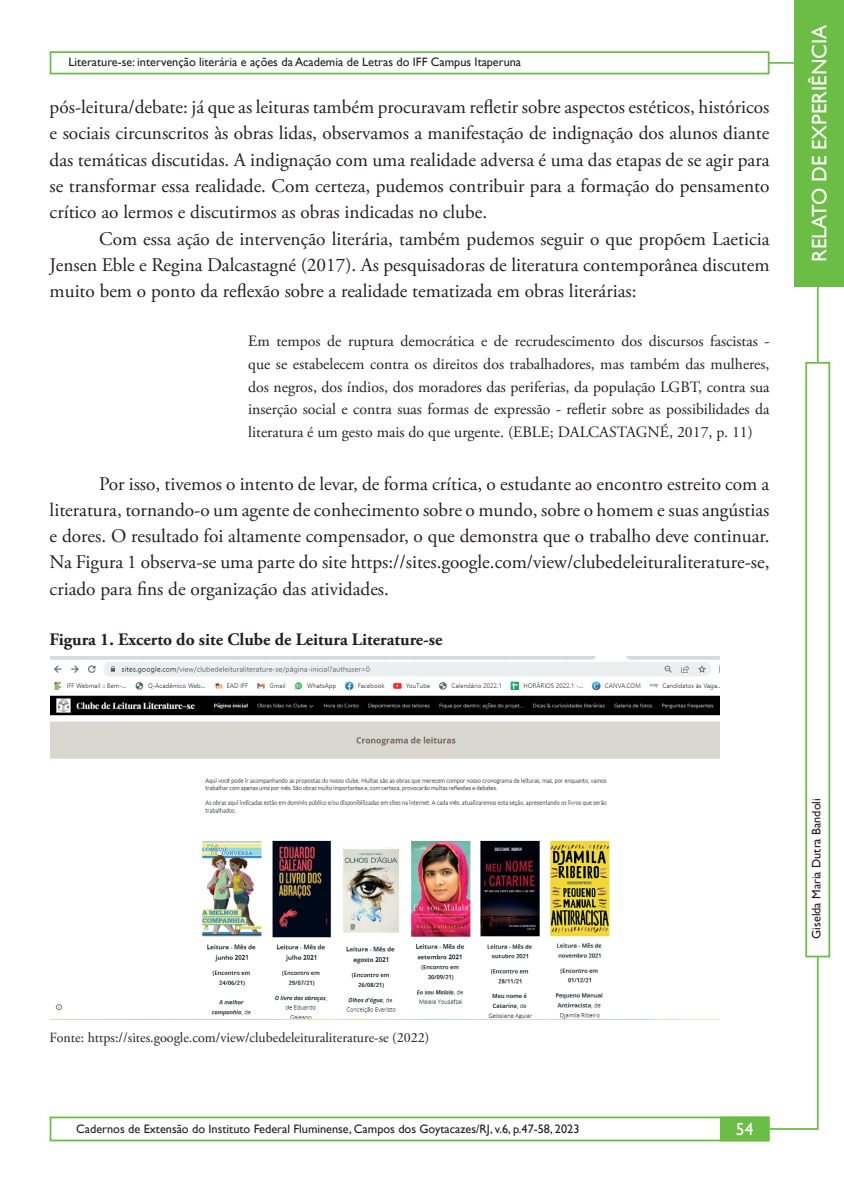
<style>
.page{position:relative;width:844px;height:1191px;background:#fff}
.page>*{position:absolute;margin:0;border:0;box-sizing:border-box;transform-origin:0 0}
.t1{font:21px "Gill Sans";color:#fff}
.t2{font:19.25px/26.2px "Adobe Garamond Pro";color:#231f20;text-align:justify}
.t3{font:700 17.5px "Adobe Garamond Pro";color:#231f20}
.t4{font:17.5px "Gill Sans";color:#fff}
.t5{font:15.75px/22.8px "Adobe Garamond Pro";color:#231f20;text-align:justify}
.t6{font:14px "Adobe Garamond Pro";color:#231f20}
.t7{font:12.25px "Gill Sans";color:#231f20}
</style>
<div class="page">
<hr style="left:768px;top:62px;width:48px;height:2px;background:#6bbd46">
<div style="left:50px;top:1116px;width:719px;height:25px;border:2px solid #6bbd46"></div>
<hr style="left:816px;top:189px;width:2px;height:940px;background:#6bbd46">
<hr style="left:769px;top:1128px;width:48px;height:1px;background:#6bbd46">
<div style="left:805px;top:362px;width:25px;height:595px;background:#fff;border:2px solid #6bbd46"></div>
<div style="left:719px;top:1116px;width:50px;height:25px;background:#6bbd46;border:2px solid #6bbd46"></div>
<div style="left:50px;top:51px;width:719px;height:23px;border:2px solid #6bbd46"></div>
<div style="left:794px;top:0;width:49px;height:286px;background:#6bbd46"></div>
<img style="left:50px;top:656px;width:669px;height:363px">
<p class="t7" style="left:68px;top:55px;width:454px">Literature-se: intervenção literária e ações da Academia de Letras do IFF Campus Itaperuna</p>
<p class="t2" style="left:50px;top:95px;width:721px">pós-leitura/debate: já que as leituras também procuravam refletir sobre aspectos estéticos, históricos e sociais circunscritos às obras lidas, observamos a manifestação de indignação dos alunos diante das temáticas discutidas. A indignação com uma realidade adversa é uma das etapas de se agir para se transformar essa realidade. Com certeza, pudemos contribuir para a formação do pensamento crítico ao lermos e discutirmos as obras indicadas no clube.</p>
<p class="t2" style="left:50px;top:226px;width:721px;text-indent:50px">Com essa ação de intervenção literária, também pudemos seguir o que propõem Laeticia Jensen Eble e Regina Dalcastagné (2017). As pesquisadoras de literatura contemporânea discutem muito bem o ponto da reflexão sobre a realidade tematizada em obras literárias:</p>
<p class="t5" style="left:248px;top:330px;width:522px">Em tempos de ruptura democrática e de recrudescimento dos discursos fascistas - que se estabelecem contra os direitos dos trabalhadores, mas também das mulheres, dos negros, dos índios, dos moradores das periferias, da população LGBT, contra sua inserção social e contra suas formas de expressão - refletir sobre as possibilidades da literatura é um gesto mais do que urgente. (EBLE; DALCASTAGNÉ, 2017, p. 11)</p>
<p class="t2" style="left:50px;top:471px;width:721px;text-indent:50px">Por isso, tivemos o intento de levar, de forma crítica, o estudante ao encontro estreito com a literatura, tornando-o um agente de conhecimento sobre o mundo, sobre o homem e suas angústias e dores. O resultado foi altamente compensador, o que demonstra que o trabalho deve continuar.<br>Na Figura 1 observa-se uma parte do site https://sites.google.com/view/clubedeleituraliterature-se, criado para fins de organização das atividades.</p>
<p class="t3" style="left:50px;top:629px;width:394px">Figura 1. Excerto do site Clube de Leitura Literature-se</p>
<p class="t1" style="left:806px;top:262px;width:239px;rotate:-90deg">RELATO DE EXPERIÊNCIA</p>
<p class="t6" style="left:50px;top:1029px;width:381px">Fonte: https://sites.google.com/view/clubedeleituraliterature-se (2022)</p>
<p class="t7" style="left:76px;top:1122px;width:504px">Cadernos de Extensão do Instituto Federal Fluminense, Campos dos Goytacazes/RJ, v.6, p.47-58, 2023</p>
<p class="t4" style="left:735px;top:1119px;width:19px">54</p>
<p class="t7" style="left:809px;top:938px;width:142px;rotate:-90deg">Giselda Maria Dutra Bandoli</p>
</div>
